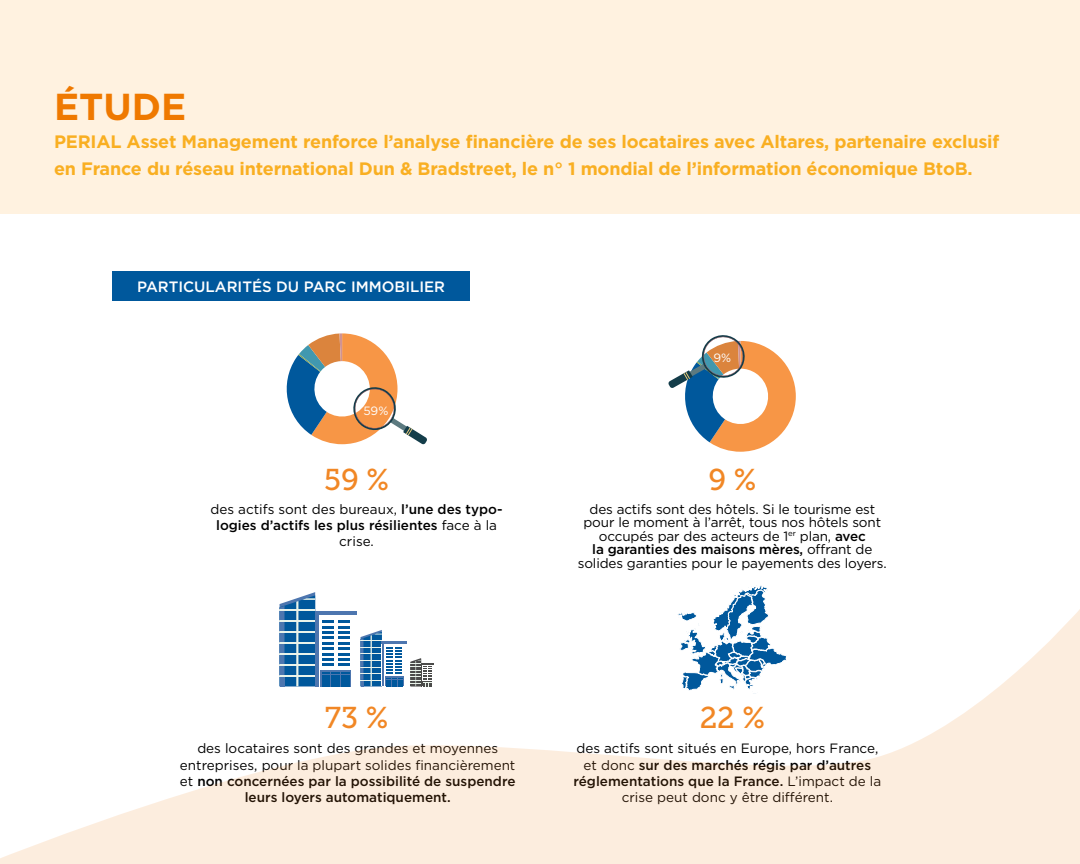
<style>
.page{position:relative;width:1080px;height:864px;background:#fff}
.page>*{position:absolute;margin:0;border:0;box-sizing:border-box;transform-origin:0 0}
.t1{font:700 37.5px "Gotham";color:#ef7900}
.t2{font:30px "Museo Slab 500";color:#f18725}
.t3{font:700 18px/27px "Gotham";letter-spacing:-.01em;color:#f9af22}
.t4{font:500 15px "Gotham";color:#fff}
.t5{font:13.5px/16.2px "Gotham";letter-spacing:-.01em;color:#000;text-align:center}
.t6{font:500 13.5px/16.2px "Gotham";color:#000;text-align:center}
.t7{font:12px "Gotham";color:#fefefe}
.s1{font-weight:400}
.s2{font-weight:500}
</style>
<div class="page">
<div style="left:0;top:0;width:1080px;height:214px;background:#fff2e0"></div>
<div style="left:112px;top:272px;width:358px;height:29px;background:#00589c"></div>
<svg style="left:727px;top:585px;width:41px;height:24px"></svg>
<svg style="left:280px;top:592px;width:36px;height:17px"></svg>
<svg style="left:286px;top:333px;width:141px;height:112px"></svg>
<svg style="left:668px;top:335px;width:128px;height:117px"></svg>
<svg style="left:0;top:609px;width:1080px;height:255px"></svg>
<h1 class="t1" style="left:54px;top:82px;width:134px">ÉTUDE</h1>
<h3 class="t3" style="left:54px;top:128px;width:947px">PERIAL Asset Management renforce l’analyse financière de ses locataires avec Altares, partenaire exclusif en France du réseau international Dun &amp; Bradstreet, le n° 1 mondial de l’information économique BtoB.</h3>
<p class="t4" style="left:137px;top:277px;width:310px">PARTICULARITÉS DU PARC IMMOBILIER</p>
<p class="t7" style="left:363px;top:403px;width:27px">59%</p>
<h2 class="t2" style="left:324px;top:463px;width:66px">59 %</h2>
<p class="t6" style="left:211px;top:501px;width:294px"><span class="s1">des actifs sont des bureaux,</span> l’une des typo&shy;logies d’actifs les plus résilientes <span class="s1">face à la crise.</span></p>
<p class="t7" style="left:713px;top:350px;width:19px">9%</p>
<h2 class="t2" style="left:708px;top:463px;width:49px">9 %</h2>
<p class="t5" style="left:578px;top:502px;width:311px;line-height:13.5px">des actifs sont des hôtels. Si le tourisme est pour le moment à l’arrêt, tous nos hôtels sont occupés par des acteurs de 1<sup>er</sup> plan, <span class="s2">avec<br>la garanties des maisons mères,</span> offrant de solides garanties pour le payements des loyers.</p>
<h2 class="t2" style="left:325px;top:701px;width:65px">73 %</h2>
<h2 class="t2" style="left:700px;top:701px;width:67px">22 %</h2>
<p class="t5" style="left:180px;top:740px;width:337px">des locataires sont des grandes et moyennes entreprises, pour la plupart solides financièrement et <span class="s2">non concernées par la possibilité de suspendre leurs loyers automatiquement.</span></p>
<p class="t5" style="left:574px;top:740px;width:309px">des actifs sont situés en Europe, hors France, et donc <span class="s2">sur des marchés régis par d’autres réglementations que la France.</span> L’impact de la crise peut donc y être différent.</p>
</div>
